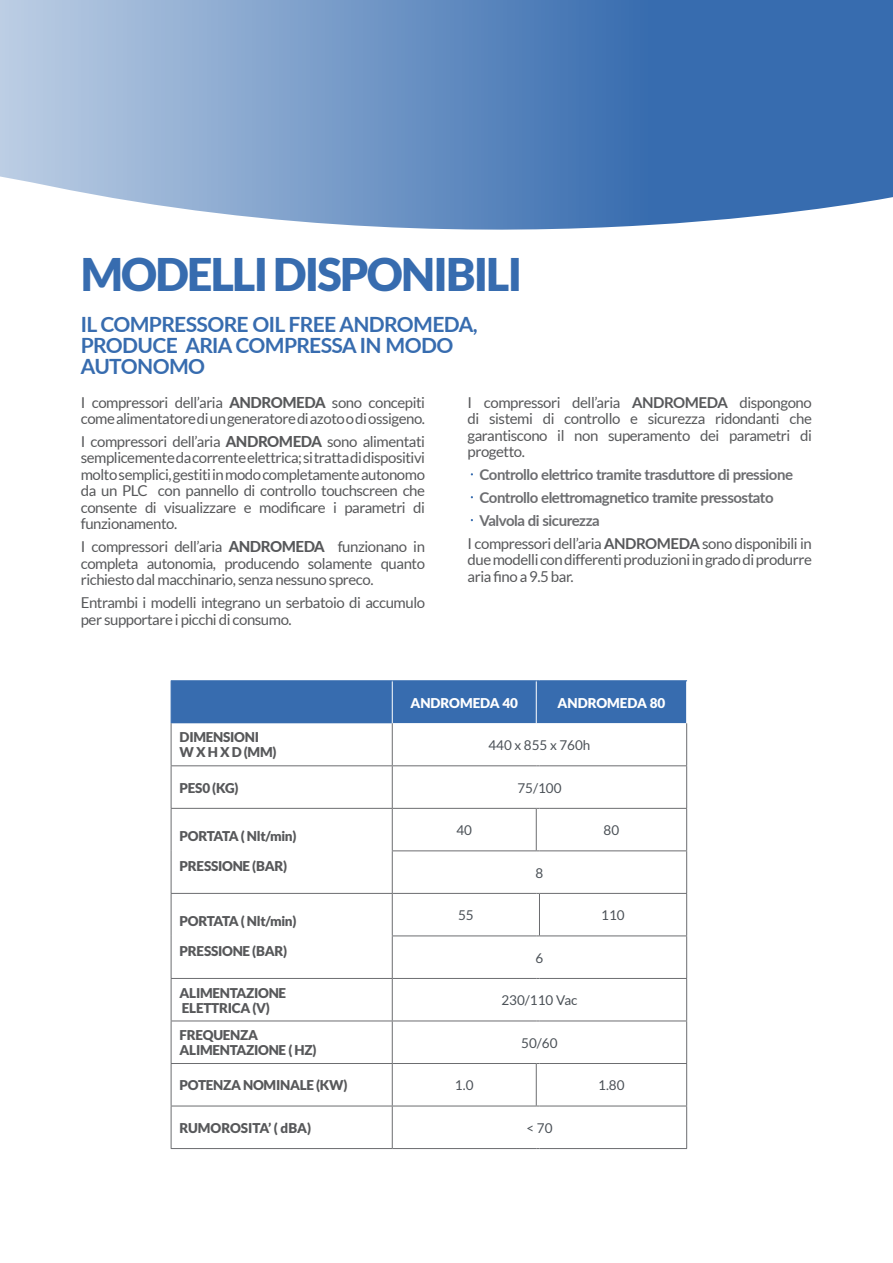
<style>
.page{position:relative;width:893px;height:1263px;background:#fff}
.page>*{position:absolute;margin:0;border:0;box-sizing:border-box;transform-origin:0 0}
.t1{font:900 45px "Lato";letter-spacing:-.04em;color:#376caf}
.t2{font:700 21px/21px "Lato";letter-spacing:-.03em;color:#376caf}
.t3{font:15px/16.5px "Lato";letter-spacing:-.03em;color:#57585a}
.t4{font:700 15px "Lato";letter-spacing:-.03em;color:#6c6d70}
.t5{font:900 13.5px/15px "Lato";letter-spacing:-.02em;color:#57585a}
.t6{font:13.5px "Lato";color:#4b5157}
.t7{font:900 13.5px "Lato";color:#fff}
.t8{font:900 13.5px "Lato";color:#57585a}
.s1{font-weight:800}
.s2{font-weight:700}
</style>
<div class="page">
<svg style="left:0;top:0;width:893px;height:230px;background:#7095c5"></svg>
<svg style="left:393px;top:723px;width:293px;height:383px"></svg>
<div style="left:171px;top:680px;width:516px;height:43px;background:#376caf"></div>
<hr style="left:539px;top:680px;width:148px;height:1px;background:#376caf">
<hr style="left:392px;top:1106px;width:144px;height:1px;background:#6c6d70">
<hr style="left:392px;top:1106px;width:1px;height:42px;background:#6c6d70">
<hr style="left:539px;top:1106px;width:148px;height:1px;background:#6c6d70">
<hr style="left:686px;top:1106px;width:1px;height:42px;background:#6c6d70">
<hr style="left:392px;top:1148px;width:144px;height:1px;background:#6c6d70">
<hr style="left:539px;top:1148px;width:148px;height:1px;background:#6c6d70">
<hr style="left:171px;top:723px;width:1px;height:42px;background:#6c6d70">
<hr style="left:392px;top:723px;width:1px;height:42px;background:#6c6d70">
<hr style="left:686px;top:723px;width:1px;height:42px;background:#6c6d70">
<hr style="left:171px;top:765px;width:221px;height:1px;background:#6c6d70">
<hr style="left:171px;top:766px;width:1px;height:42px;background:#6c6d70">
<hr style="left:392px;top:765px;width:144px;height:1px;background:#6c6d70">
<hr style="left:392px;top:766px;width:1px;height:42px;background:#6c6d70">
<hr style="left:539px;top:765px;width:148px;height:1px;background:#6c6d70">
<hr style="left:686px;top:766px;width:1px;height:42px;background:#6c6d70">
<hr style="left:171px;top:808px;width:221px;height:1px;background:#6c6d70">
<hr style="left:171px;top:809px;width:1px;height:42px;background:#6c6d70">
<hr style="left:392px;top:808px;width:144px;height:1px;background:#6c6d70">
<hr style="left:392px;top:809px;width:1px;height:41px;background:#6c6d70">
<hr style="left:536px;top:809px;width:1px;height:41px;background:#6c6d70">
<hr style="left:539px;top:808px;width:148px;height:1px;background:#6c6d70">
<hr style="left:686px;top:809px;width:1px;height:41px;background:#6c6d70">
<hr style="left:171px;top:851px;width:1px;height:42px;background:#6c6d70">
<hr style="left:171px;top:893px;width:221px;height:1px;background:#6c6d70">
<hr style="left:171px;top:894px;width:1px;height:42px;background:#6c6d70">
<hr style="left:171px;top:936px;width:1px;height:42px;background:#6c6d70">
<hr style="left:171px;top:978px;width:221px;height:1px;background:#6c6d70">
<hr style="left:171px;top:979px;width:1px;height:41px;background:#6c6d70">
<hr style="left:392px;top:979px;width:1px;height:41px;background:#6c6d70">
<svg style="left:392px;top:850px;width:295px;height:129px"></svg>
<hr style="left:539px;top:978px;width:148px;height:1px;background:#6c6d70">
<hr style="left:686px;top:979px;width:1px;height:41px;background:#6c6d70">
<hr style="left:171px;top:1020px;width:221px;height:1px;background:#6c6d70">
<hr style="left:171px;top:1021px;width:1px;height:42px;background:#6c6d70">
<hr style="left:392px;top:1020px;width:144px;height:1px;background:#6c6d70">
<hr style="left:392px;top:1021px;width:1px;height:42px;background:#6c6d70">
<hr style="left:539px;top:1020px;width:148px;height:1px;background:#6c6d70">
<hr style="left:686px;top:1021px;width:1px;height:42px;background:#6c6d70">
<hr style="left:171px;top:1063px;width:221px;height:1px;background:#6c6d70">
<hr style="left:171px;top:1064px;width:1px;height:42px;background:#6c6d70">
<hr style="left:392px;top:1063px;width:144px;height:1px;background:#6c6d70">
<hr style="left:392px;top:1064px;width:1px;height:42px;background:#6c6d70">
<hr style="left:536px;top:1064px;width:1px;height:42px;background:#6c6d70">
<hr style="left:539px;top:1063px;width:148px;height:1px;background:#6c6d70">
<hr style="left:686px;top:1064px;width:1px;height:42px;background:#6c6d70">
<hr style="left:171px;top:1106px;width:221px;height:1px;background:#6c6d70">
<hr style="left:171px;top:1106px;width:1px;height:42px;background:#6c6d70">
<hr style="left:171px;top:1148px;width:221px;height:1px;background:#6c6d70">
<h1 class="t1" style="left:81px;top:249px;width:443px">MODELLI DISPONIBILI</h1>
<h2 class="t2" style="left:81px;top:312px;width:398px">IL COMPRESSORE OIL FREE ANDROMEDA,<br>PRODUCE ARIA COMPRESSA IN MODO<br>AUTONOMO</h2>
<p class="t3" style="left:81px;top:394px;width:346px">I compressori dell’aria <span class="s1">ANDROMEDA</span> sono concepiti come alimentatore di un generatore di azoto o di ossigeno.</p>
<p class="t3" style="left:81px;top:433px;width:346px;text-align:justify">I compressori dell’aria <span class="s1">ANDROMEDA</span> sono alimentati semplicemente da corrente elettrica; si tratta di dispositivi molto semplici, gestiti in modo completamente autonomo da un PLC con pannello di controllo touchscreen che consente di visualizzare e modificare i parametri di funzionamento.</p>
<p class="t3" style="left:81px;top:538px;width:346px;text-align:justify">I compressori dell’aria <span class="s1">ANDROMEDA</span> funzionano in completa autonomia, producendo solamente quanto richiesto dal macchinario, senza nessuno spreco.</p>
<p class="t3" style="left:81px;top:594px;width:346px">Entrambi i modelli integrano un serbatoio di accumulo per supportare i picchi di consumo.</p>
<p class="t3" style="left:468px;top:394px;width:346px;text-align:justify">I compressori dell’aria <span class="s2">ANDROMEDA</span> dispongono di sistemi di controllo e sicurezza ridondanti che garantiscono il non superamento dei parametri di progetto.</p>
<p class="t4" style="left:480px;top:463px;width:315px">Controllo elettrico tramite trasduttore di pressione</p>
<p class="t4" style="left:480px;top:486px;width:296px">Controllo elettromagnetico tramite pressostato</p>
<p class="t4" style="left:480px;top:509px;width:122px">Valvola di sicurezza</p>
<p class="t3" style="left:468px;top:535px;width:346px">I compressori dell’aria <span class="s2">ANDROMEDA</span> sono disponibili in</p>
<p class="t3" style="left:468px;top:551px;width:346px">due modelli con differenti produzioni in grado di produrre aria fino a 9.5 bar.</p>
<p class="t7" style="left:410px;top:695px;width:109px">ANDROMEDA 40</p>
<p class="t7" style="left:558px;top:695px;width:109px">ANDROMEDA 80</p>
<p class="t5" style="left:180px;top:729px;width:98px">DIMENSIONI<br>W X H X D (MM)</p>
<p class="t6" style="left:488px;top:737px;width:104px">440 x 855 x 760h</p>
<p class="t5" style="left:180px;top:780px;width:60px">PES0 (KG)</p>
<p class="t6" style="left:517px;top:780px;width:46px">75/100</p>
<p class="t5" style="left:180px;top:828px;width:118px">PORTATA ( Nlt/min)</p>
<p class="t5" style="left:180px;top:858px;width:109px">PRESSIONE (BAR)</p>
<p class="t6" style="left:456px;top:823px;width:17px">40</p>
<p class="t6" style="left:604px;top:823px;width:17px">80</p>
<p class="t6" style="left:536px;top:865px;width:9px">8</p>
<p class="t5" style="left:180px;top:914px;width:118px">PORTATA ( Nlt/min)</p>
<p class="t5" style="left:180px;top:944px;width:109px">PRESSIONE (BAR)</p>
<p class="t6" style="left:458px;top:908px;width:17px">55</p>
<p class="t6" style="left:601px;top:908px;width:25px">110</p>
<p class="t6" style="left:535px;top:950px;width:9px">6</p>
<p class="t5" style="left:180px;top:985px;width:108px">ALIMENTAZIONE<br>ELETTRICA (V)</p>
<p class="t6" style="left:501px;top:993px;width:78px">230/110 Vac</p>
<p class="t5" style="left:180px;top:1027px;width:138px">FREQUENZA<br>ALIMENTAZIONE ( HZ)</p>
<p class="t6" style="left:521px;top:1035px;width:38px">50/60</p>
<p class="t5" style="left:180px;top:1077px;width:169px">POTENZA NOMINALE (KW)</p>
<p class="t6" style="left:455px;top:1078px;width:20px">1.0</p>
<p class="t6" style="left:598px;top:1078px;width:28px">1.80</p>
<p class="t8" style="left:180px;top:1120px;width:133px">RUMOROSITA’ ( dBA)</p>
<p class="t6" style="left:526px;top:1120px;width:28px">&lt; 70</p>
</div>
